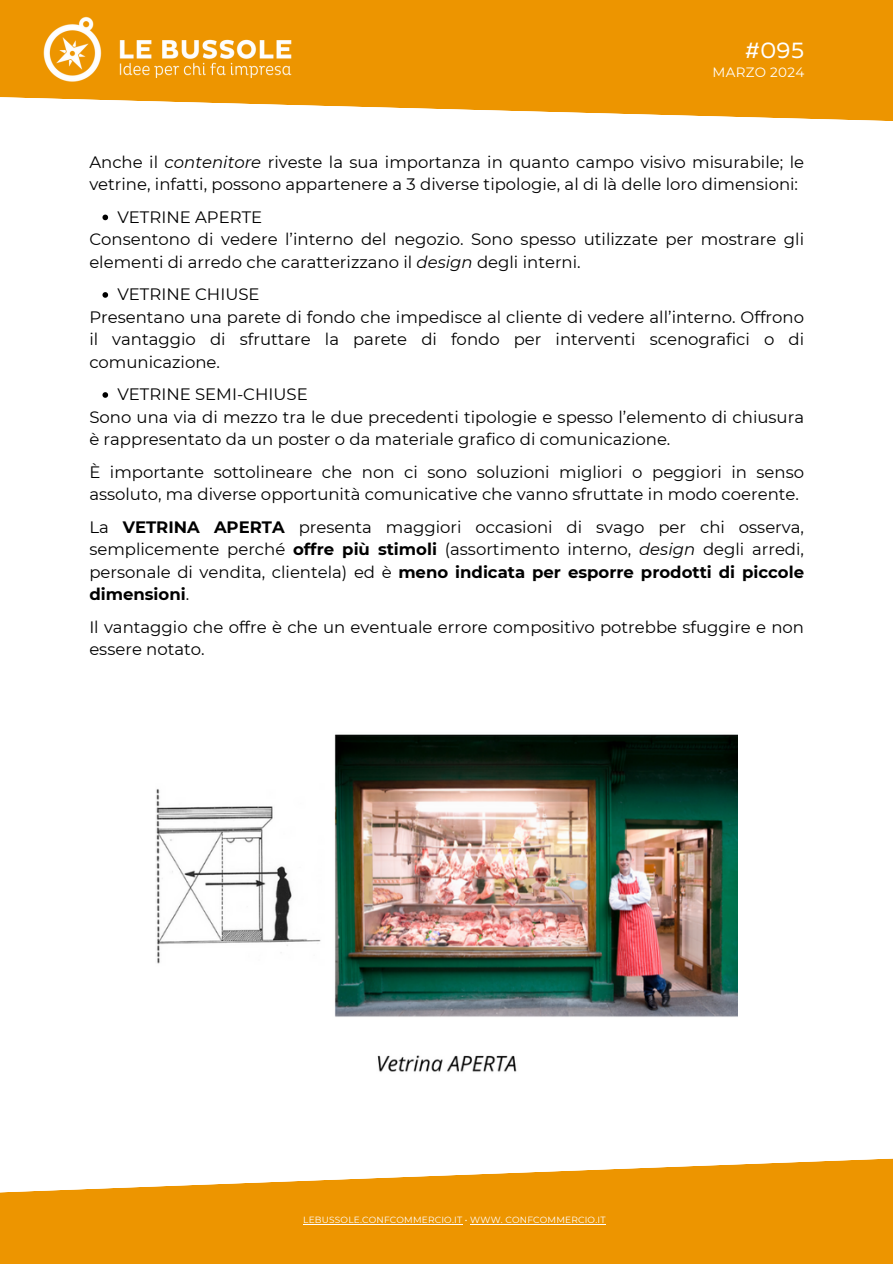
<style>
.page{position:relative;width:893px;height:1264px;background:#fff}
.page>*{position:absolute;margin:0;border:0;box-sizing:border-box;transform-origin:0 0}
.t1{font:22.5px "Muller";color:#fff}
.t2{font:16.5px/22.5px "Montserrat";color:#000}
.t3{font:13.5px "Montserrat";letter-spacing:.02em;color:#fff}
.t4{font:9px "Montserrat";letter-spacing:.02em;color:#fff}
.s1{font-style:italic}
.s2{font-weight:700}
</style>
<div class="page">
<svg style="left:0;top:1158px;width:892px;height:105px;fill:#ed9500"></svg>
<hr style="left:303px;top:1223px;width:159px;height:1px;background:#fff">
<hr style="left:470px;top:1223px;width:135px;height:1px;background:#fff">
<svg style="left:0;top:0;width:892px;height:121px;background:#efa221"></svg>
<img style="left:30px;top:3px;width:279px;height:93px">
<img style="left:156px;top:734px;width:581px;height:338px">
<svg style="left:102px;top:214px;width:6px;height:6px"></svg>
<svg style="left:102px;top:292px;width:6px;height:6px"></svg>
<svg style="left:102px;top:392px;width:6px;height:6px"></svg>
<h1 class="t1" style="left:745px;top:41px;width:60px">#095</h1>
<p class="t3" style="left:712px;top:64px;width:93px">MARZO 2024</p>
<p class="t2" style="left:89px;top:150px;width:716px">Anche il <span class="s1">contenitore</span> riveste la sua importanza in quanto campo visivo misurabile; le vetrine, infatti, possono appartenere a 3 diverse tipologie, al di là delle loro dimensioni:</p>
<p class="t2" style="left:89px;top:205px;width:716px;text-indent:28px">VETRINE APERTE<br>Consentono di vedere l’interno del negozio. Sono spesso utilizzate per mostrare gli elementi di arredo che caratterizzano il <span class="s1">design</span> degli interni.</p>
<p class="t2" style="left:89px;top:283px;width:716px;text-indent:28px">VETRINE CHIUSE<br>Presentano una parete di fondo che impedisce al cliente di vedere all’interno. Offrono il vantaggio di sfruttare la parete di fondo per interventi scenografici o di comunicazione.</p>
<p class="t2" style="left:89px;top:383px;width:716px;text-indent:28px">VETRINE SEMI-CHIUSE<br>Sono una via di mezzo tra le due precedenti tipologie e spesso l’elemento di chiusura è rappresentato da un poster o da materiale grafico di comunicazione.</p>
<p class="t2" style="left:89px;top:460px;width:716px">È importante sottolineare che non ci sono soluzioni migliori o peggiori in senso assoluto, ma diverse opportunità comunicative che vanno sfruttate in modo coerente.</p>
<p class="t2" style="left:89px;top:515px;width:716px;text-align:justify">La <span class="s2">VETRINA APERTA</span> presenta maggiori occasioni di svago per chi osserva, semplicemente perché <span class="s2">offre più stimoli</span> (assortimento interno, <span class="s1">design</span> degli arredi, personale di vendita, clientela) ed è <span class="s2">meno indicata per esporre prodotti di piccole dimensioni</span>.</p>
<p class="t2" style="left:89px;top:615px;width:716px">Il vantaggio che offre è che un eventuale errore compositivo potrebbe sfuggire e non essere notato.</p>
<p class="t4" style="left:303px;top:1214px;width:304px">LEBUSSOLE.CONFCOMMERCIO.IT • WWW. CONFCOMMERCIO.IT</p>
</div>
